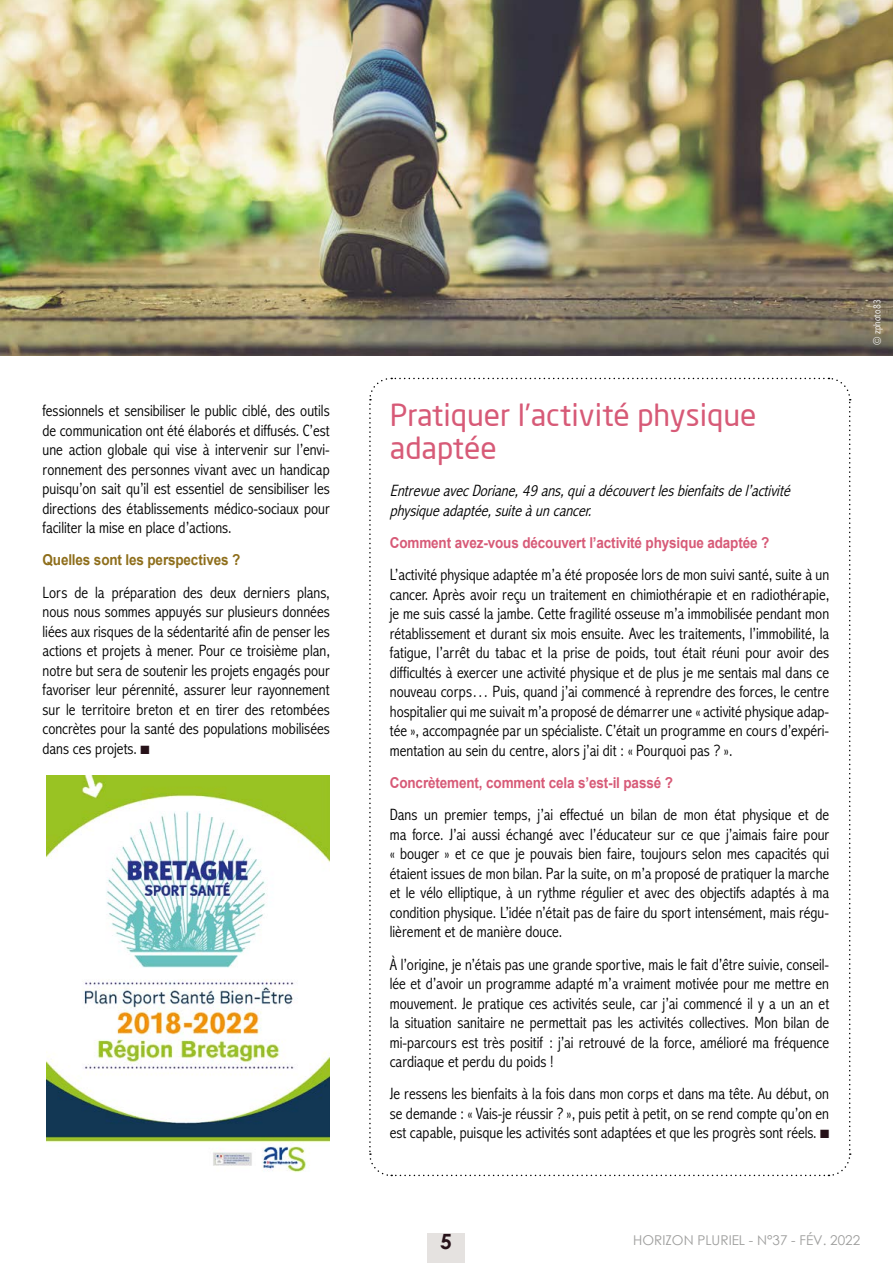
<style>
.page{position:relative;width:893px;height:1263px;background:#fff}
.page>*{position:absolute;margin:0;border:0;box-sizing:border-box;transform-origin:0 0}
.t1{font:30px/33px "Neo Sans Pro";color:#d75a77}
.t2{font:700 21px "Century Gothic";color:#271219}
.t3{font:300 condensed 16.5px/19.5px "Abadi MT Std";color:#000;text-align:justify}
.t4{font:italic 300 condensed 16.5px/19.5px "Abadi MT Std";color:#000}
.t5{font:700 15px "Arial";letter-spacing:-.01em;color:#d75a77;scale:.9 1}
.t6{font:700 15px "Arial";letter-spacing:-.01em;color:#8e6e1b;scale:.9 1}
.t7{font:13.5px "Century Gothic";color:#9d9d9c}
.t8{font:300 condensed 10.5px "Abadi MT Std";letter-spacing:.01em;color:#fff}
.s1{color:#271219}
</style>
<div class="page">
<div style="left:427px;top:1233px;width:38px;height:30px;background:#e5e2e0"></div>
<img style="left:46px;top:775px;width:284px;height:398px">
<img style="left:0;top:0;width:893px;height:356px">
<svg style="left:369px;top:377px;width:482px;height:800px"></svg>
<p class="t3" style="left:43px;top:401px;width:289px">fessionnels et sensibiliser le public ciblé, des outils de communication ont été élaborés et diffusés. C’est une action globale qui vise à intervenir sur l’envi&shy;ronnement des personnes vivant avec un handicap puisqu’on sait qu’il est essentiel de sensibiliser les directions des établissements médico-sociaux pour faciliter la mise en place d’actions.</p>
<p class="t6" style="left:43px;top:550px;width:221px">Quelles sont les perspectives ?</p>
<p class="t3" style="left:43px;top:583px;width:289px">Lors de la préparation des deux derniers plans, nous nous sommes appuyés sur plusieurs données liées aux risques de la sédentarité afin de penser les actions et projets à mener. Pour ce troisième plan, notre but sera de soutenir les projets engagés pour favoriser leur pérennité, assurer leur rayonnement sur le territoire breton et en tirer des retombées concrètes pour la santé des populations mobilisées dans ces projets. <span class="s1">■</span></p>
<h1 class="t1" style="left:390px;top:398px;width:368px">Pratiquer l’activité physique adaptée</h1>
<p class="t4" style="left:390px;top:481px;width:406px">EntrevueavecDoriane,49ans,quiadécouvertlesbienfaitsdel’activité physiqueadaptée,suiteàuncancer.</p>
<p class="t5" style="left:390px;top:533px;width:423px">Comment avez-vous découvert l’activité physique adaptée ?</p>
<p class="t3" style="left:390px;top:565px;width:441px">L’activité physique adaptée m’a été proposée lors de mon suivi santé, suite à un cancer. Après avoir reçu un traitement en chimiothérapie et en radiothérapie, je me suis cassé la jambe. Cette fragilité osseuse m’a immobilisée pendant mon rétablissement et durant six mois ensuite. Avec les traitements, l’immobilité, la fatigue, l’arrêt du tabac et la prise de poids, tout était réuni pour avoir des difficultés à exercer une activité physique et de plus je me sentais mal dans ce nouveau corps… Puis, quand j’ai commencé à reprendre des forces, le centre hospitalier qui me suivait m’a proposé de démarrer une « activité physique adap&shy;tée », accompagnée par un spécialiste. C’était un programme en cours d’expéri&shy;mentation au sein du centre, alors j’ai dit : « Pourquoi pas ? ».</p>
<p class="t5" style="left:390px;top:773px;width:316px">Concrètement, comment cela s’est-il passé ?</p>
<p class="t3" style="left:390px;top:805px;width:441px">Dans un premier temps, j’ai effectué un bilan de mon état physique et de ma force. J’ai aussi échangé avec l’éducateur sur ce que j’aimais faire pour « bouger » et ce que je pouvais bien faire, toujours selon mes capacités qui étaient issues de mon bilan. Par la suite, on m’a proposé de pratiquer la marche et le vélo elliptique, à un rythme régulier et avec des objectifs adaptés à ma condition physique. L’idée n’était pas de faire du sport intensément, mais régu&shy;lièrement et de manière douce.</p>
<p class="t3" style="left:390px;top:955px;width:441px">À l’origine, je n’étais pas une grande sportive, mais le fait d’être suivie, conseil&shy;lée et d’avoir un programme adapté m’a vraiment motivée pour me mettre en mouvement. Je pratique ces activités seule, car j’ai commencé il y a un an et la situation sanitaire ne permettait pas les activités collectives. Mon bilan de mi-parcours est très positif : j’ai retrouvé de la force, amélioré ma fréquence cardiaque et perdu du poids !</p>
<p class="t3" style="left:390px;top:1084px;width:441px">Je ressens les bienfaits à la fois dans mon corps et dans ma tête. Au début, on se demande : « Vais-je réussir ? », puis petit à petit, on se rend compte qu’on en est capable, puisque les activités sont adaptées et que les progrès sont réels. <span class="s1">■</span></p>
<p class="t8" style="left:871px;top:345px;width:47px;rotate:-90deg">© zphoto83</p>
<p class="t2" style="left:440px;top:1226px;width:13px">5</p>
<p class="t7" style="left:633px;top:1230px;width:228px">HORIZON PLURIEL - N°37 - FÉV. 2022</p>
</div>
